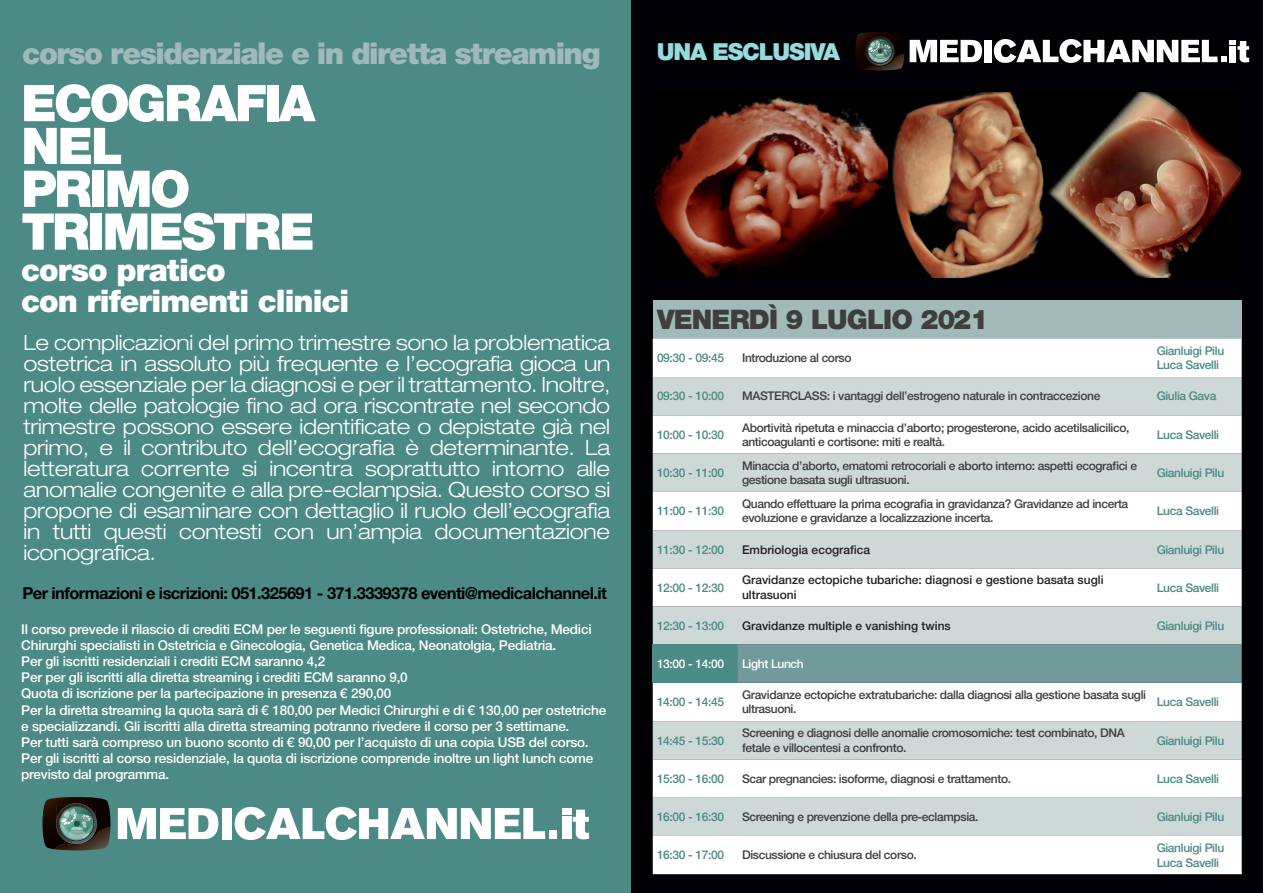
<style>
.page{position:relative;width:1263px;height:893px;background:#fff}
.page>*{position:absolute;margin:0;border:0;box-sizing:border-box;transform-origin:0 0}
.t1{font:900 50.55px "Helvetica Neue LT Std";letter-spacing:-.045em;color:#fff}
.t2{font:900 31.2px "Helvetica Neue LT Std";letter-spacing:-.03em;color:#fff}
.t3{font:900 30px "Helvetica Neue LT Std";letter-spacing:-.05em;color:#a1b9b8}
.t4{font:900 27px "Helvetica Neue LT Std";letter-spacing:-.03em;color:#3e3e3f}
.t5{font:900 23.4px "Helvetica Neue LT Std";letter-spacing:-.05em;color:#96dcdc}
.t6{font:300 expanded 21px/21px "Helvetica Neue LT Std";letter-spacing:-.01em;color:#fff;text-align:justify}
.t7{font:700 16.5px "Helvetica Neue LT Std";letter-spacing:-.035em;color:#000001}
.t8{font:500 13.5px/16.2px "Helvetica Neue LT Std";letter-spacing:-.015em;color:#fff}
.t9{font:500 12px/14.4px "Helvetica Neue LT Std";letter-spacing:-.03em;color:#3e3e3f}
.t10{font:500 12px "Helvetica Neue LT Std";letter-spacing:-.03em;color:#4c8a86}
.t11{font:500 12px/14.4px "Helvetica Neue LT Std";color:#231f20}
.t12{font:500 12px "Helvetica Neue LT Std";letter-spacing:-.03em;color:#fff}
</style>
<div class="page">
<div style="left:631px;top:0;width:632px;height:893px;background:#010105"></div>
<div style="left:0;top:0;width:631px;height:893px;background:#4c8a86"></div>
<div style="left:653px;top:300px;width:589px;height:39px;background:#a1b9b8"></div>
<div style="left:653px;top:339px;width:589px;height:38px;background:#fff"></div>
<div style="left:653px;top:377px;width:589px;height:38px;background:#cdd8d7"></div>
<svg style="left:653px;top:415px;width:589px;height:459px;background:#e7eceb"></svg>
<div style="left:653px;top:645px;width:85px;height:38px;background:#4c8a86"></div>
<div style="left:738px;top:645px;width:504px;height:38px;background:#719b99"></div>
<img style="left:654px;top:92px;width:587px;height:185px">
<svg style="left:910px;top:40px;width:72px;height:22px"></svg>
<div style="left:984px;top:40px;width:7px;height:22px;background:#fff"></div>
<svg style="left:994px;top:39px;width:255px;height:24px"></svg>
<svg style="left:855px;top:32px;width:49px;height:38px"></svg>
<svg style="left:118px;top:808px;width:100px;height:31px"></svg>
<div style="left:222px;top:808px;width:9px;height:31px;background:#fff"></div>
<div style="left:549px;top:831px;width:8px;height:8px;background:#fff"></div>
<div style="left:562px;top:808px;width:9px;height:6px;background:#fff"></div>
<div style="left:562px;top:816px;width:9px;height:23px;background:#fff"></div>
<svg style="left:573px;top:810px;width:16px;height:29px"></svg>
<svg style="left:235px;top:807px;width:310px;height:33px"></svg>
<svg style="left:42px;top:797px;width:69px;height:53px;background:#3b443d"></svg>
<p class="t3" style="left:22px;top:35px;width:580px">corso residenziale e in diretta streaming</p>
<p class="t1" style="left:21px;top:73px;width:296px">ECOGRAFIA</p>
<p class="t1" style="left:21px;top:116px;width:103px">NEL</p>
<p class="t1" style="left:21px;top:159px;width:171px">PRIMO</p>
<p class="t1" style="left:21px;top:201px;width:295px">TRIMESTRE</p>
<p class="t2" style="left:21px;top:251px;width:206px">corso pratico</p>
<p class="t2" style="left:21px;top:282px;width:329px">con riferimenti clinici</p>
<p class="t6" style="left:23px;top:332px;width:588px">Le complicazioni del primo trimestre sono la problematica ostetrica in assoluto più frequente e l’ecografia gioca un ruolo essenziale per la diagnosi e per il trattamento. Inoltre, molte delle patologie fino ad ora riscontrate nel secondo trimestre possono essere identificate o depistate già nel primo, e il contributo dell’ecografia è determinante. La letteratura corrente si incentra soprattutto intorno alle anomalie congenite e alla pre-eclampsia. Questo corso si propone di esaminare con dettaglio il ruolo dell’ecografia in tutti questi contesti con un’ampia documentazione iconografica.</p>
<p class="t7" style="left:22px;top:583px;width:586px">Per informazioni e iscrizioni: 051.325691 - 371.3339378 eventi@medicalchannel.it</p>
<p class="t8" style="left:21px;top:621px;width:572px">Il corso prevede il rilascio di crediti ECM per le seguenti figure professionali: Ostetriche, Medici<br>Chirurghi specialisti in Ostetricia e Ginecologia, Genetica Medica, Neonatolgia, Pediatria.</p>
<p class="t8" style="left:21px;top:653px;width:305px">Per gli iscritti residenziali i crediti ECM saranno 4,2</p>
<p class="t8" style="left:21px;top:669px;width:388px">Per per gli iscritti alla diretta streaming i crediti ECM saranno 9,0</p>
<p class="t8" style="left:21px;top:685px;width:372px">Quota di iscrizione per la partecipazione in presenza € 290,00</p>
<p class="t8" style="left:21px;top:702px;width:587px">Per la diretta streaming la quota sarà di € 180,00 per Medici Chirurghi e di € 130,00 per ostetriche e specializzandi. Gli iscritti alla diretta streaming potranno rivedere il corso per 3 settimane.</p>
<p class="t8" style="left:21px;top:734px;width:569px">Per tutti sarà compreso un buono sconto di € 90,00 per l’acquisto di una copia USB del corso.</p>
<p class="t8" style="left:21px;top:750px;width:573px">Per gli iscritti al corso residenziale, la quota di iscrizione comprende inoltre un light lunch come previsto dal programma.</p>
<p class="t5" style="left:657px;top:37px;width:185px">UNA ESCLUSIVA</p>
<p class="t4" style="left:657px;top:304px;width:333px">VENERDÌ 9 LUGLIO 2021</p>
<p class="t10" style="left:657px;top:351px;width:69px">09:30 - 09:45</p>
<p class="t9" style="left:742px;top:351px;width:111px">Introduzione al corso</p>
<p class="t10" style="left:1157px;top:344px;width:69px">Gianluigi Pilu</p>
<p class="t10" style="left:1157px;top:358px;width:64px">Luca Savelli</p>
<p class="t10" style="left:657px;top:389px;width:69px">09:30 - 10:00</p>
<p class="t9" style="left:742px;top:389px;width:360px">MASTERCLASS: i vantaggi dell’estrogeno naturale in contraccezione</p>
<p class="t10" style="left:1157px;top:389px;width:61px">Giulia Gava</p>
<p class="t10" style="left:657px;top:427px;width:69px">10:00 - 10:30</p>
<p class="t9" style="left:742px;top:420px;width:389px">Abortività ripetuta e minaccia d’aborto; progesterone, acido acetilsalicilico, anticoagulanti e cortisone: miti e realtà.</p>
<p class="t10" style="left:1157px;top:427px;width:64px">Luca Savelli</p>
<p class="t10" style="left:657px;top:466px;width:69px">10:30 - 11:00</p>
<p class="t9" style="left:742px;top:458px;width:397px">Minaccia d’aborto, ematomi retrocoriali e aborto interno: aspetti ecografici e gestione basata sugli ultrasuoni.</p>
<p class="t10" style="left:1157px;top:466px;width:69px">Gianluigi Pilu</p>
<p class="t10" style="left:657px;top:504px;width:69px">11:00 - 11:30</p>
<p class="t9" style="left:742px;top:496px;width:388px">Quando effettuare la prima ecografia in gravidanza? Gravidanze ad incerta evoluzione e gravidanze a localizzazione incerta.</p>
<p class="t10" style="left:1157px;top:504px;width:64px">Luca Savelli</p>
<p class="t10" style="left:657px;top:542px;width:69px">11:30 - 12:00</p>
<p class="t11" style="left:742px;top:542px;width:130px">Embriologia ecografica</p>
<p class="t10" style="left:1157px;top:542px;width:69px">Gianluigi Pilu</p>
<p class="t10" style="left:657px;top:580px;width:69px">12:00 - 12:30</p>
<p class="t11" style="left:742px;top:573px;width:363px">Gravidanze ectopiche tubariche: diagnosi e gestione basata sugli ultrasuoni</p>
<p class="t10" style="left:1157px;top:580px;width:64px">Luca Savelli</p>
<p class="t10" style="left:657px;top:618px;width:69px">12:30 - 13:00</p>
<p class="t11" style="left:742px;top:618px;width:210px">Gravidanze multiple e vanishing twins</p>
<p class="t10" style="left:1157px;top:618px;width:69px">Gianluigi Pilu</p>
<p class="t12" style="left:657px;top:657px;width:69px">13:00 - 14:00</p>
<p class="t12" style="left:742px;top:657px;width:63px">Light Lunch</p>
<p class="t10" style="left:657px;top:695px;width:69px">14:00 - 14:45</p>
<p class="t9" style="left:742px;top:687px;width:406px">Gravidanze ectopiche extratubariche: dalla diagnosi alla gestione basata sugli ultrasuoni.</p>
<p class="t10" style="left:1157px;top:695px;width:64px">Luca Savelli</p>
<p class="t10" style="left:657px;top:733px;width:69px">14:45 - 15:30</p>
<p class="t9" style="left:742px;top:726px;width:384px">Screening e diagnosi delle anomalie cromosomiche: test combinato, DNA fetale e villocentesi a confronto.</p>
<p class="t10" style="left:1157px;top:733px;width:69px">Gianluigi Pilu</p>
<p class="t10" style="left:657px;top:771px;width:69px">15:30 - 16:00</p>
<p class="t9" style="left:742px;top:771px;width:271px">Scar pregnancies: isoforme, diagnosi e trattamento.</p>
<p class="t10" style="left:1157px;top:771px;width:64px">Luca Savelli</p>
<p class="t10" style="left:657px;top:810px;width:69px">16:00 - 16:30</p>
<p class="t9" style="left:742px;top:809px;width:238px">Screening e prevenzione della pre-eclampsia.</p>
<p class="t10" style="left:1157px;top:810px;width:69px">Gianluigi Pilu</p>
<p class="t10" style="left:657px;top:848px;width:69px">16:30 - 17:00</p>
<p class="t9" style="left:742px;top:848px;width:176px">Discussione e chiusura del corso.</p>
<p class="t10" style="left:1157px;top:841px;width:69px">Gianluigi Pilu</p>
<p class="t10" style="left:1157px;top:855px;width:64px">Luca Savelli</p>
</div>
